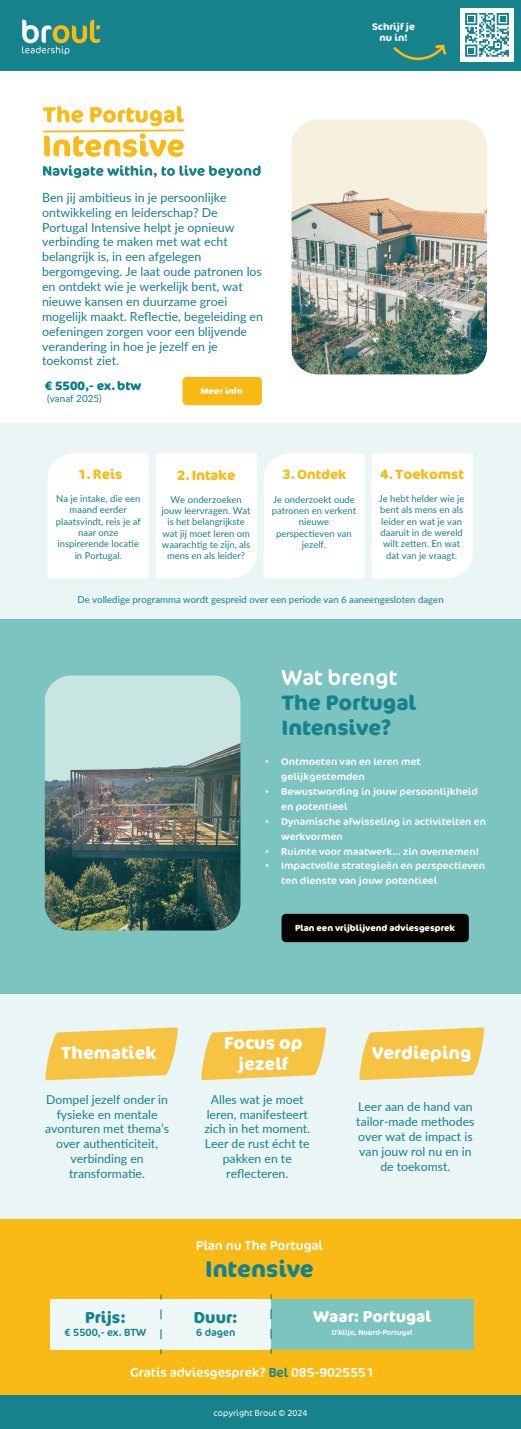
<style>
.page{position:relative;width:521px;height:1429px;background:#fff}
.page>*{position:absolute;margin:0;border:0;box-sizing:border-box;transform-origin:0 0}
.t1{font:700 22.75px "Cocon Pro";color:#16828c}
.t2{font:21.88px "Cocon Pro";color:#fff}
.t3{font:700 20.82px/25px "Cocon Pro";color:#16828c}
.t4{font:700 17.5px/21px "Cocon Pro";color:#fff;text-align:center}
.t5{font:700 15.75px "Cocon Pro";color:#fff}
.t6{font:700 15.75px "Cocon Pro";color:#16828c}
.t7{font:700 13.47px "Cocon Pro";color:#f9ba15}
.t8{font:13.12px "Cocon Pro";color:#fff}
.t9{font:700 13.12px "Cocon Pro";color:#f9ba15}
.t10{font:12.42px/14.9px "Lato";color:#16828c}
.t11{font:12.25px/14.9px "Lato";color:#16828c;text-align:center}
.t12{font:700 12.16px "Cocon Pro";color:#007d86}
.t13{font:10.5px "Cocon Pro";color:#16828c}
.t14{font:9.89px/14.9px "Cocon Pro";color:#fff;scale:1.05 1}
.t15{font:9.89px "Lato";color:#16828c}
.t16{font:9.62px "Lato";color:#16828c}
.t17{font:700 9.62px/11.5px "Cocon Pro";color:#f5f7f7;text-align:center}
.t18{font:9.45px/11.4px "Lato";color:#16828c;text-align:center}
.t19{font:700 8.75px "Cocon Pro";color:#fff}
.t20{font:300 8.75px "Cocon Pro";color:#fff}
.t21{font:700 8.66px "Cocon Pro";color:#fff}
.t22{font:7.44px "Cocon Pro";color:#fff}
.s1{font-size:13.47px}
.s2{color:#16828c}
</style>
<div class="page">
<div style="left:0;top:619px;width:520px;height:375px;background:#7cc4bf"></div>
<img style="left:44px;top:675px;width:196px;height:255px">
<div style="left:0;top:994px;width:520px;height:231px;background:#eaf5f5"></div>
<svg style="left:201px;top:1027px;width:125px;height:53px;background:#f4cb5f"></svg>
<svg style="left:45px;top:1027px;width:133px;height:53px;background:#f3cb5f"></svg>
<div style="left:0;top:423px;width:520px;height:196px;background:#eaf5f5"></div>
<div style="left:0;top:0;width:520px;height:71px;background:#16828c"></div>
<svg style="left:22px;top:20px;width:78px;height:35px"></svg>
<div style="left:0;top:1394px;width:520px;height:35px;background:#16828c"></div>
<div style="left:460px;top:8px;width:53px;height:54px;background:#fff"></div>
<div style="left:463px;top:11px;width:47px;height:48px;background:linear-gradient(to right,#fff,#fff)"></div>
<svg style="left:393px;top:44px;width:53px;height:17px"></svg>
<div style="left:0;top:1219px;width:520px;height:176px;background:#f9ba15"></div>
<div style="left:161px;top:1298px;width:110px;height:51px;background:#ecf7f6"></div>
<div style="left:51px;top:1298px;width:110px;height:51px;background:#ecf7f6"></div>
<svg style="left:160px;top:1309px;width:1px;height:45px"></svg>
<div style="left:271px;top:1298px;width:202px;height:51px;background:#7cc4bf"></div>
<svg style="left:270px;top:1309px;width:1px;height:45px"></svg>
<div style="left:281px;top:914px;width:187px;height:28px;background:#040503;border-radius:4px"></div>
<div style="left:48px;top:453px;width:101px;height:125px;background:#fff"></div>
<div style="left:156px;top:453px;width:101px;height:125px;background:#fff"></div>
<div style="left:264px;top:453px;width:100px;height:125px;background:#fff"></div>
<div style="left:372px;top:453px;width:100px;height:125px;background:#fff"></div>
<img style="left:291px;top:119px;width:195px;height:255px">
<div style="left:182px;top:377px;width:80px;height:28px;background:#f9ba15;border-radius:4px"></div>
<svg style="left:43px;top:106px;width:141px;height:51px"></svg>
<svg style="left:359px;top:1027px;width:125px;height:53px;background:#f4cb5f"></svg>
<svg style="left:464px;top:13px;width:44px;height:44px"></svg>
<svg style="left:43px;top:165px;width:217px;height:13px"></svg>
<p class="t17" style="left:372px;top:20px;width:44px">Schrijf je nu in!</p>
<p class="t10" style="left:42px;top:189px;width:222px">Ben jij ambitieus in je persoonlijke ontwikkeling en leiderschap? De Portugal Intensive helpt je opnieuw verbinding te maken met wat echt belangrijk is, in een afgelegen bergomgeving. Je laat oude patronen los en ontdekt wie je werkelijk bent, wat nieuwe kansen en duurzame groei mogelijk maakt. Reflectie, begeleiding en oefeningen zorgen voor een blijvende verandering in hoe je jezelf en je toekomst ziet.</p>
<p class="t12" style="left:45px;top:377px;width:98px">€ 5500,- ex. btw</p>
<p class="t21" style="left:200px;top:385px;width:44px">Meer info</p>
<p class="t15" style="left:47px;top:391px;width:56px">(vanaf 2025)</p>
<h3 class="t7" style="left:78px;top:465px;width:45px">1. Reis</h3>
<p class="t18" style="left:56px;top:493px;width:86px">Na je intake, die een maand eerder plaatsvindt, reis je af naar onze inspirerende locatie in Portugal.</p>
<h3 class="t7" style="left:177px;top:466px;width:60px">2. Intake</h3>
<p class="t18" style="left:161px;top:493px;width:90px">We onderzoeken jouw leervragen. Wat is het belangrijkste wat jij moet leren om waarachtig te zijn, als mens en als leider?</p>
<h3 class="t9" style="left:282px;top:465px;width:65px"><span class="s1">3.</span> Ontdek</h3>
<p class="t18" style="left:271px;top:493px;width:86px">Je onderzoekt oude patronen en verkent nieuwe perspectieven van jezelf.</p>
<h3 class="t7" style="left:380px;top:465px;width:85px">4. Toekomst</h3>
<p class="t18" style="left:378px;top:492px;width:87px">Je hebt helder wie je bent als mens en als leider en wat je van daaruit in de wereld wilt zetten. En wat dat van je vraagt.</p>
<p class="t16" style="left:77px;top:592px;width:367px">De volledige programma wordt gespreid over een periode van 6 aaneengesloten dagen</p>
<h2 class="t2" style="left:281px;top:663px;width:117px">Wat brengt</h2>
<h3 class="t3" style="left:281px;top:690px;width:136px">The Portugal<br>Intensive?</h3>
<p class="t14" style="left:281px;top:754px;width:134px;text-indent:-16px">• Ontmoeten van en leren met gelijkgestemden</p>
<p class="t14" style="left:281px;top:784px;width:188px;text-indent:-16px">• Bewustwording in jouw persoonlijkheid en potentieel</p>
<p class="t14" style="left:281px;top:814px;width:196px;text-indent:-16px">• Dynamische afwisseling in activiteiten en werkvormen</p>
<p class="t14" style="left:265px;top:843px;width:205px">• Ruimte voor maatwerk… zin overnemen!</p>
<p class="t14" style="left:281px;top:858px;width:195px;text-indent:-16px">• Impactvolle strategieën en perspectieven ten dienste van jouw potentieel</p>
<p class="t19" style="left:295px;top:922px;width:161px">Plan een vrijblijvend adviesgesprek</p>
<h3 class="t4" style="left:61px;top:1042px;width:97px">Thematiek</h3>
<p class="t11" style="left:45px;top:1091px;width:125px">Dompel jezelf onder in fysieke en mentale avonturen met thema’s over authenticiteit, verbinding en transformatie.</p>
<h3 class="t4" style="left:224px;top:1032px;width:80px">Focus op jezelf</h3>
<p class="t11" style="left:204px;top:1091px;width:107px">Alles wat je moet leren, manifesteert zich in het moment.<br>Leer de rust écht te pakken en te reflecteren.</p>
<h3 class="t8" style="left:196px;top:1236px;width:128px">Plan nu The Portugal</h3>
<h1 class="t1" style="left:205px;top:1253px;width:110px">Intensive</h1>
<h3 class="t4" style="left:371px;top:1042px;width:101px">Verdieping</h3>
<p class="t11" style="left:356px;top:1099px;width:120px">Leer aan de hand van tailor-made methodes over wat de impact is van jouw rol nu en in de toekomst.</p>
<h3 class="t5" style="left:313px;top:1306px;width:120px">Waar: Portugal</h3>
<p class="t22" style="left:331px;top:1327px;width:82px">D’Alijo, Noord-Portugal</p>
<h3 class="t6" style="left:85px;top:1307px;width:42px">Prijs:</h3>
<p class="t13" style="left:65px;top:1325px;width:83px">€ 5500,- ex. BTW</p>
<h3 class="t8" style="left:130px;top:1363px;width:245px">Gratis adviesgesprek? <span class="s2">Bel</span> 085-9025551</h3>
<h3 class="t6" style="left:194px;top:1307px;width:45px">Duur:</h3>
<p class="t13" style="left:196px;top:1325px;width:41px">6 dagen</p>
<p class="t20" style="left:213px;top:1407px;width:96px">copyright Brout © 2024</p>
</div>
